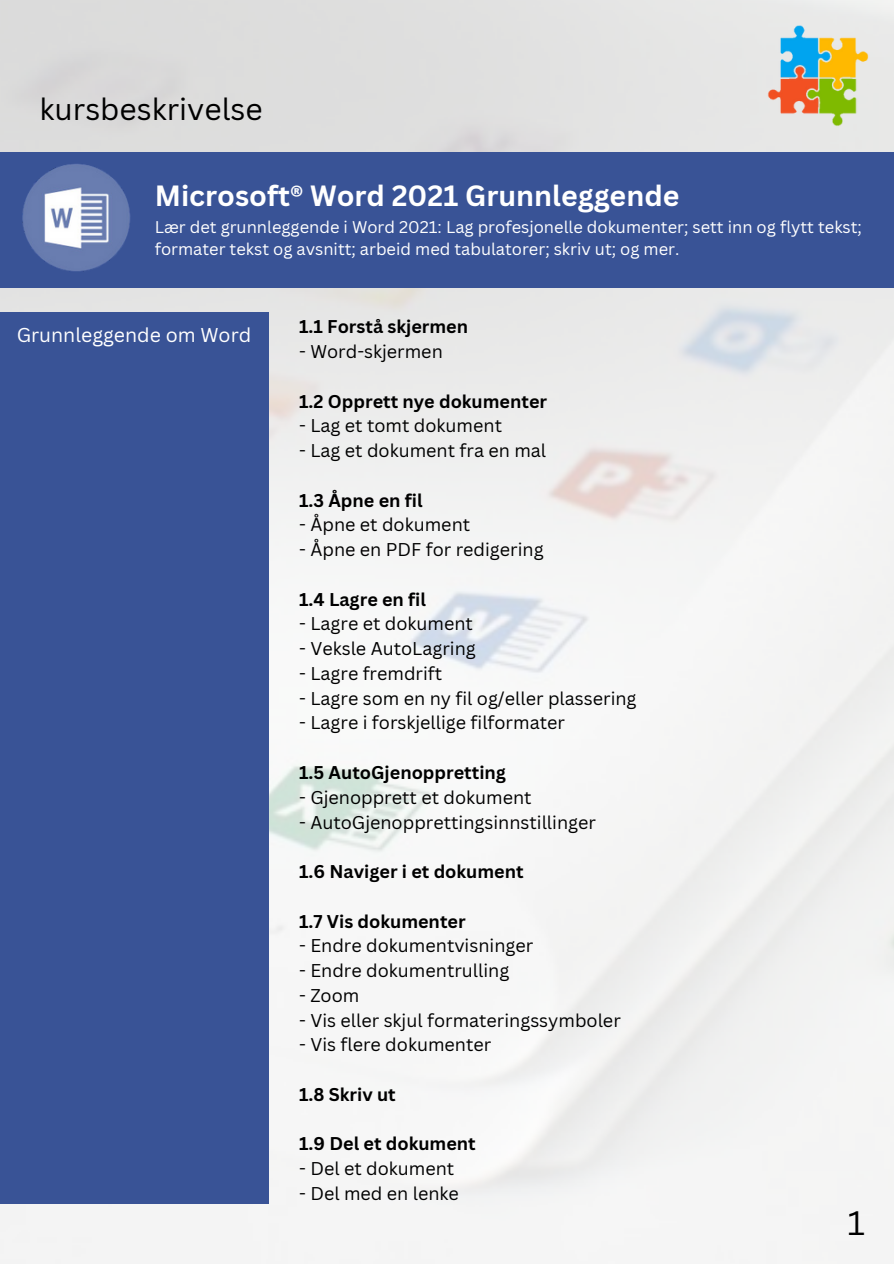
<style>
.page{position:relative;width:894px;height:1264px;background:#fff}
.page>*{position:absolute;margin:0;border:0;box-sizing:border-box;transform-origin:0 0}
.t1{font:33px "Canva Sans";color:#000}
.t2{font:30px "Canva Sans";color:#000}
.t3{font:700 28.5px "Canva Sans";color:#fff}
.t4{font:19.5px "Canva Sans";color:#fff}
.t5{font:18px "Canva Sans";color:#000}
.t6{font:700 18px "Canva Sans";color:#000}
.t7{font:16.5px/22.5px "Canva Sans";color:#fff}
</style>
<div class="page">
<img style="left:0;top:0;width:893px;height:1263px">
<img style="left:741px;top:0;width:152px;height:152px">
<div style="left:0;top:152px;width:893px;height:135px;background:#395396"></div>
<div style="left:0;top:312px;width:268px;height:891px;background:#395396"></div>
<img style="left:22px;top:164px;width:108px;height:108px">
<h3 class="t2" style="left:39px;top:88px;width:224px">kursbeskrivelse</h3>
<h2 class="t3" style="left:155px;top:175px;width:526px">Microsoft® Word 2021 Grunnleggende</h2>
<h3 class="t7" style="left:155px;top:215px;width:708px">Lær det grunnleggende i Word 2021: Lag profesjonelle dokumenter; sett inn og flytt tekst; formater tekst og avsnitt; arbeid med tabulatorer; skriv ut; og mer.</h3>
<h2 class="t4" style="left:17px;top:321px;width:236px">Grunnleggende om Word</h2>
<p class="t6" style="left:299px;top:314px;width:170px">1.1 Forstå skjermen</p>
<p class="t5" style="left:299px;top:339px;width:145px">- Word-skjermen</p>
<p class="t6" style="left:299px;top:388px;width:249px">1.2 Opprett nye dokumenter</p>
<p class="t5" style="left:299px;top:413px;width:204px">- Lag et tomt dokument</p>
<p class="t5" style="left:299px;top:438px;width:248px">- Lag et dokument fra en mal</p>
<p class="t6" style="left:299px;top:487px;width:125px">1.3 Åpne en fil</p>
<p class="t5" style="left:299px;top:512px;width:172px">- Åpne et dokument</p>
<p class="t5" style="left:299px;top:537px;width:246px">- Åpne en PDF for redigering</p>
<p class="t6" style="left:299px;top:586px;width:128px">1.4 Lagre en fil</p>
<p class="t5" style="left:299px;top:611px;width:175px">- Lagre et dokument</p>
<p class="t5" style="left:299px;top:636px;width:178px">- Veksle AutoLagring</p>
<p class="t5" style="left:299px;top:660px;width:144px">- Lagre fremdrift</p>
<p class="t5" style="left:299px;top:685px;width:339px">- Lagre som en ny fil og/eller plassering</p>
<p class="t5" style="left:299px;top:710px;width:267px">- Lagre i forskjellige filformater</p>
<h3 class="t6" style="left:299px;top:759px;width:208px">1.5 AutoGjenoppretting</h3>
<h3 class="t5" style="left:299px;top:784px;width:234px">- Gjenopprett et dokument</h3>
<h3 class="t5" style="left:299px;top:809px;width:298px">- AutoGjenopprettingsinnstillinger</h3>
<h3 class="t6" style="left:299px;top:858px;width:226px">1.6 Naviger i et dokument</h3>
<h3 class="t6" style="left:299px;top:908px;width:168px">1.7 Vis dokumenter</h3>
<h3 class="t5" style="left:299px;top:933px;width:235px">- Endre dokumentvisninger</h3>
<h3 class="t5" style="left:299px;top:957px;width:211px">- Endre dokumentrulling</h3>
<h3 class="t5" style="left:299px;top:982px;width:62px">- Zoom</h3>
<h3 class="t5" style="left:299px;top:1007px;width:323px">- Vis eller skjul formateringssymboler</h3>
<h3 class="t5" style="left:299px;top:1032px;width:193px">- Vis flere dokumenter</h3>
<h3 class="t6" style="left:299px;top:1081px;width:98px">1.8 Skriv ut</h3>
<h3 class="t6" style="left:299px;top:1131px;width:178px">1.9 Del et dokument</h3>
<h3 class="t5" style="left:299px;top:1155px;width:157px">- Del et dokument</h3>
<h3 class="t5" style="left:299px;top:1180px;width:161px">- Del med en lenke</h3>
<p class="t1" style="left:847px;top:1200px;width:19px">1</p>
</div>
